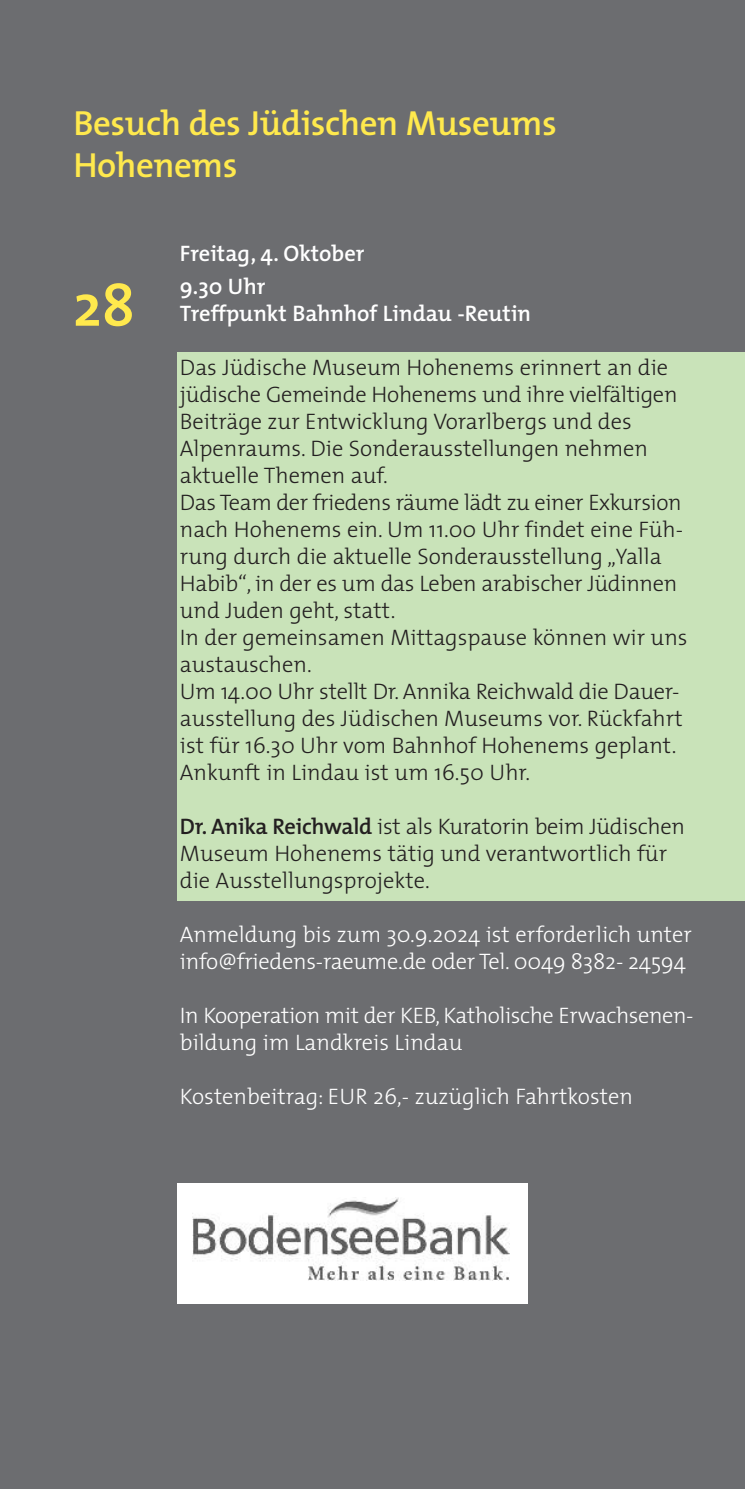
<style>
.page{position:relative;width:745px;height:1489px;background:#fff}
.page>*{position:absolute;margin:0;border:0;box-sizing:border-box;transform-origin:0 0}
.t1{font:600 60px "The Mix";color:#ffe94d}
.t2{font:600 35px/42px "The Mix";letter-spacing:-.01em;color:#ffe94d}
.t3{font:300 22.5px/27px "The Mix";color:#231f20}
.t4{font:300 22.5px/27px "The Mix";letter-spacing:-.005em;color:#fff}
.t5{font:600 22.5px/32.5px "The Mix";color:#fff}
.s1{font-weight:600}
</style>
<div class="page">
<div style="left:0;top:0;width:744px;height:1488px;background:#6c6d70"></div>
<div style="left:177px;top:353px;width:567px;height:548px;background:#c9e3b9"></div>
<div style="left:177px;top:1182px;width:350px;height:121px;background:#fff"></div>
<img style="left:193px;top:1197px;width:316px;height:83px">
<h2 class="t2" style="left:73px;top:107px;width:484px">Besuch des Jüdischen Museums<br>Hohenems</h2>
<h1 class="t1" style="left:73px;top:285px;width:64px">28</h1>
<p class="t5" style="left:180px;top:240px;width:186px">Freitag, 4. Oktober<br>9.30 Uhr</p>
<p class="t5" style="left:180px;top:300px;width:352px">Treffpunkt Bahnhof Lindau -Reutin</p>
<p class="t3" style="left:180px;top:356px;width:509px">Das Jüdische Museum Hohenems erinnert an die jüdische Gemeinde Hohenems und ihre vielfältigen Beiträge zur Entwicklung Vorarlbergs und des Alpenraums. Die Sonderausstellungen nehmen aktuelle Themen auf.<br>Das Team der friedens räume lädt zu einer Exkursion nach Hohenems ein. Um 11.00 Uhr findet eine Füh&shy;rung durch die aktuelle Sonderausstellung „Yalla Habib“, in der es um das Leben arabischer Jüdinnen und Juden geht, statt.<br>In der gemeinsamen Mittagspause können wir uns austauschen.<br>Um 14.00 Uhr stellt Dr. Annika Reichwald die Dauer&shy;ausstellung des Jüdischen Museums vor. Rückfahrt ist für 16.30 Uhr vom Bahnhof Hohenems geplant.<br>Ankunft in Lindau ist um 16.50 Uhr.</p>
<p class="t3" style="left:180px;top:815px;width:506px"><span class="s1">Dr. Anika Reichwald</span> ist als Kuratorin beim Jüdischen<br>Museum Hohenems tätig und verantwortlich für die Ausstellungsprojekte.</p>
<p class="t4" style="left:180px;top:923px;width:513px">Anmeldung bis zum 30.9.2024 ist erforderlich unter info@friedens-raeume.de oder Tel. 0049 8382- 24594</p>
<p class="t4" style="left:180px;top:1004px;width:514px">In Kooperation mit der KEB, Katholische Erwachsenen&shy;bildung im Landkreis Lindau</p>
<p class="t4" style="left:180px;top:1085px;width:454px">Kostenbeitrag: EUR 26,- zuzüglich Fahrtkosten</p>
</div>
